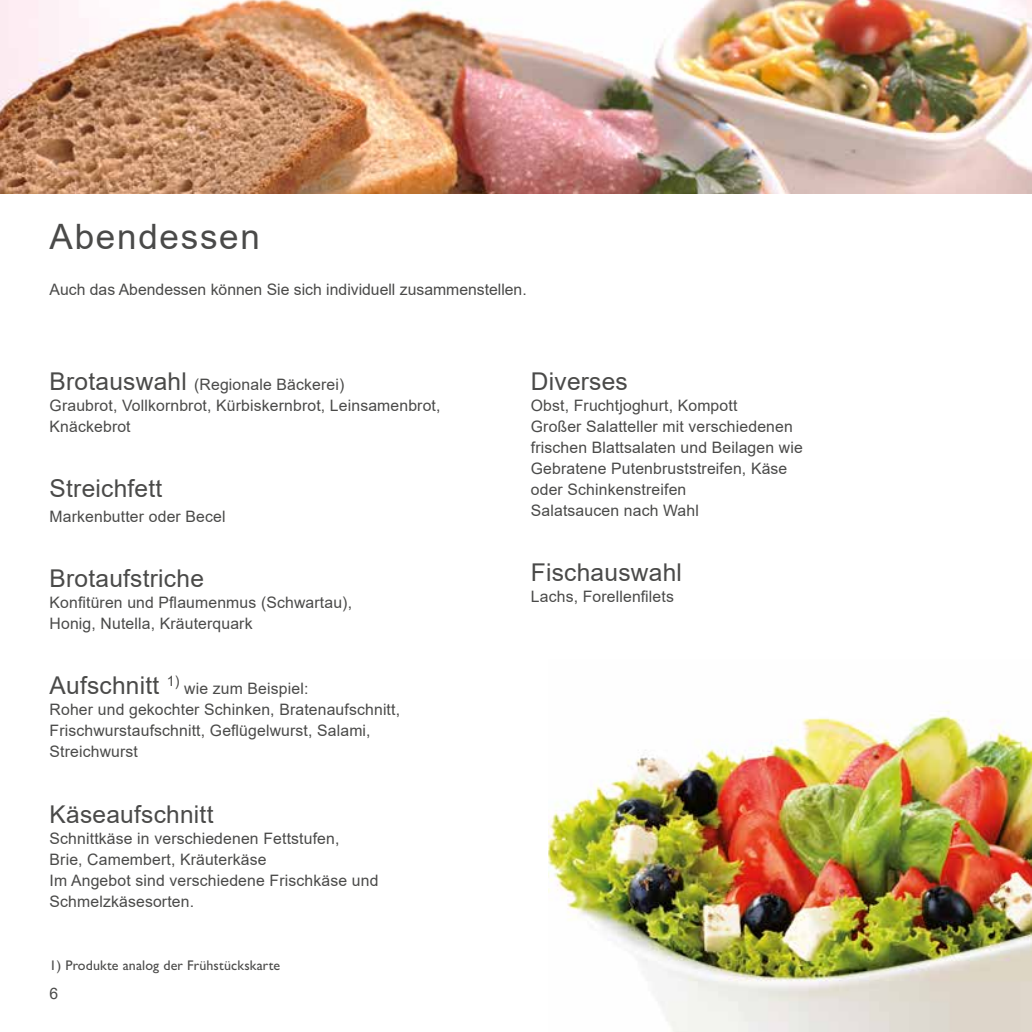
<style>
.page{position:relative;width:1032px;height:1032px;background:#fff}
.page>*{position:absolute;margin:0;border:0;box-sizing:border-box;transform-origin:0 0}
.t1{font:35px "Arial";letter-spacing:.05em;color:#4a4a49}
.t2{font:24.5px "Arial";letter-spacing:.01em;color:#4a4a49}
.t3{font:15.75px/21px "Arial";letter-spacing:.01em;color:#4a4a49}
.t4{font:500 14px "Gill Sans MT Pro";letter-spacing:.01em;color:#4a4a49}
.s1{font-size:24.5px}
</style>
<div class="page">
<img style="left:549px;top:702px;width:483px;height:330px">
<img style="left:0;top:0;width:1032px;height:193px">
<h1 class="t1" style="left:50px;top:212px;width:212px">Abendessen</h1>
<p class="t3" style="left:50px;top:279px;width:479px">Auch das Abendessen können Sie sich individuell zusammenstellen.</p>
<p class="t3" style="left:50px;top:373px;width:392px"><span class="s1">Brotauswahl</span> (Regionale Bäckerei)<br>Graubrot, Vollkornbrot, Kürbiskernbrot, Leinsamenbrot,<br>Knäckebrot</p>
<h2 class="t2" style="left:50px;top:471px;width:114px">Streichfett</h2>
<p class="t3" style="left:50px;top:505px;width:177px">Markenbutter oder Becel</p>
<h2 class="t2" style="left:50px;top:561px;width:156px">Brotaufstriche</h2>
<p class="t3" style="left:50px;top:592px;width:304px">Konfitüren und Pflaumenmus (Schwartau),<br>Honig, Nutella, Kräuterquark</p>
<h2 class="t2" style="left:50px;top:669px;width:131px">Aufschnitt <sup>1)</sup></h2>
<p class="t3" style="left:50px;top:678px;width:352px;text-indent:135px">wie zum Beispiel:<br>Roher und gekochter Schinken, Bratenaufschnitt, Frischwurstaufschnitt, Geflügelwurst, Salami, Streichwurst</p>
<h2 class="t2" style="left:50px;top:797px;width:165px">Käseaufschnitt</h2>
<p class="t3" style="left:50px;top:828px;width:330px">Schnittkäse in verschiedenen Fettstufen,<br>Brie, Camembert, Kräuterkäse<br>Im Angebot sind verschiedene Frischkäse und Schmelzkäsesorten.</p>
<p class="t4" style="left:50px;top:957px;width:232px">1) Produkte analog der Frühstückskarte</p>
<p class="t3" style="left:50px;top:983px;width:10px">6</p>
<h2 class="t2" style="left:531px;top:364px;width:98px">Diverses</h2>
<p class="t3" style="left:531px;top:394px;width:273px">Obst, Fruchtjoghurt, Kompott<br>Großer Salatteller mit verschiedenen frischen Blattsalaten und Beilagen wie<br>Gebratene Putenbruststreifen, Käse oder Schinkenstreifen<br>Salatsaucen nach Wahl</p>
<h2 class="t2" style="left:531px;top:556px;width:153px">Fischauswahl</h2>
<p class="t3" style="left:531px;top:586px;width:145px">Lachs, Forellenfilets</p>
</div>
